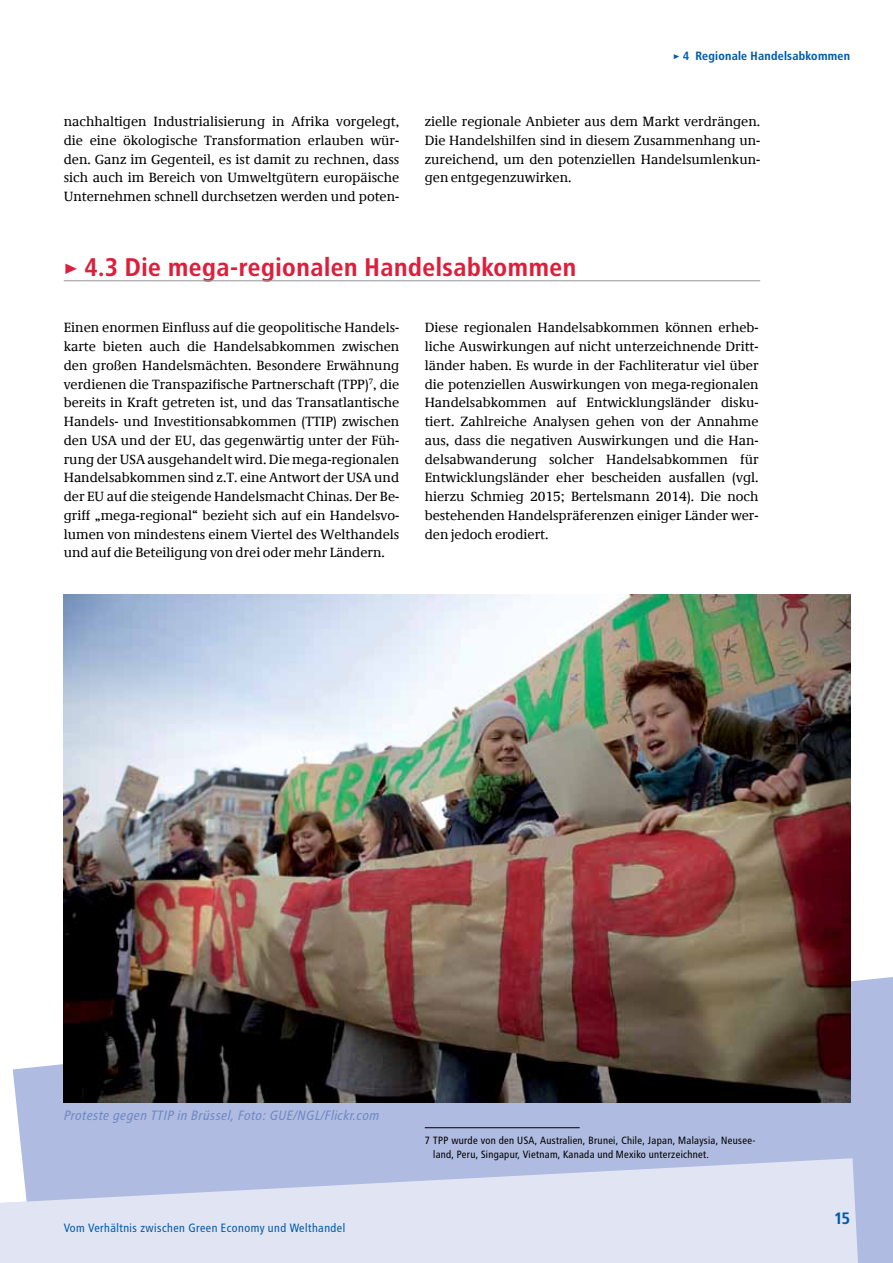
<style>
.page{position:relative;width:893px;height:1263px;background:#fff}
.page>*{position:absolute;margin:0;border:0;box-sizing:border-box;transform-origin:0 0}
.t1{font:700 25.5px "Transit";color:#de1f3c}
.t2{font:700 16.5px "Transit";color:#005baa}
.t3{font:13.5px/18.8px "Demos Com";color:#000;text-align:justify}
.t4{font:italic 13.5px "Transit";color:#6d89c5}
.t5{font:12px "Transit";color:#005baa}
.t6{font:700 12px "Transit";color:#005baa}
.t7{font:10.5px/13.5px "Transit";letter-spacing:-.01em;color:#000}
</style>
<div class="page">
<svg style="left:13px;top:977px;width:880px;height:286px;background:#b2bddf"></svg>
<img style="left:64px;top:595px;width:786px;height:507px">
<hr style="left:64px;top:280px;width:696px;height:1px;background:#939598">
<hr style="left:425px;top:1127px;width:155px;height:1px;background:#000">
<svg style="left:0;top:1158px;width:858px;height:105px;background:#d7dcef"></svg>
<p class="t6" style="left:673px;top:49px;width:179px">&gt; 4 Regionale Handelsabkommen</p>
<p class="t3" style="left:64px;top:112px;width:337px">nachhaltigen Industrialisierung in Afrika vorgelegt, die eine ökologische Transformation erlauben wür&shy;den. Ganz im Gegenteil, es ist damit zu rechnen, dass sich auch im Bereich von Umweltgütern europäische Unternehmen schnell durchsetzen werden und poten-</p>
<p class="t3" style="left:425px;top:112px;width:337px">zielle regionale Anbieter aus dem Markt verdrängen.<br>Die Handelshilfen sind in diesem Zusammenhang un&shy;zureichend, um den potenziellen Handelsumlenkun&shy;gen entgegenzuwirken.</p>
<h1 class="t1" style="left:64px;top:252px;width:514px">&gt; 4.3 Die mega-regionalen Handelsabkommen</h1>
<p class="t3" style="left:64px;top:319px;width:337px">Einen enormen Einfluss auf die geopolitische Handels&shy;karte bieten auch die Handelsabkommen zwischen den großen Handelsmächten. Besondere Erwähnung verdienen die Transpazifische Partnerschaft (TPP)<sup>7</sup>, die bereits in Kraft getreten ist, und das Transatlantische Handels- und Investitionsabkommen (TTIP) zwischen den USA und der EU, das gegenwärtig unter der Füh&shy;rung der USA ausgehandelt wird. Die mega-regionalen Handelsabkommen sind z.T. eine Antwort der USA und der EU auf die steigende Handelsmacht Chinas. Der Be&shy;griff „mega-regional“ bezieht sich auf ein Handelsvo&shy;lumen von mindestens einem Viertel des Welthandels und auf die Beteiligung von drei oder mehr Ländern.</p>
<p class="t3" style="left:425px;top:319px;width:335px">Diese regionalen Handelsabkommen können erheb&shy;liche Auswirkungen auf nicht unterzeichnende Dritt&shy;länder haben. Es wurde in der Fachliteratur viel über die potenziellen Auswirkungen von mega-regionalen Handelsabkommen auf Entwicklungsländer disku&shy;tiert. Zahlreiche Analysen gehen von der Annahme aus, dass die negativen Auswirkungen und die Han&shy;delsabwanderung solcher Handelsabkommen für Entwicklungsländer eher bescheiden ausfallen (vgl. hierzu Schmieg 2015; Bertelsmann 2014). Die noch bestehenden Handelspräferenzen einiger Länder wer&shy;den jedoch erodiert.</p>
<p class="t4" style="left:64px;top:1107px;width:317px">Proteste gegen TTIP in Brüssel, Foto: GUE/NGL/Flickr.com</p>
<p class="t5" style="left:64px;top:1221px;width:283px">Vom Verhältnis zwischen Green Economy und Welthandel</p>
<p class="t7" style="left:433px;top:1134px;width:324px;text-indent:-9px">7 TPP wurde von den USA, Australien, Brunei, Chile, Japan, Malaysia, Neusee&shy;land, Peru, Singapur, Vietnam, Kanada und Mexiko unterzeichnet.</p>
<p class="t2" style="left:834px;top:1209px;width:17px">15</p>
</div>
